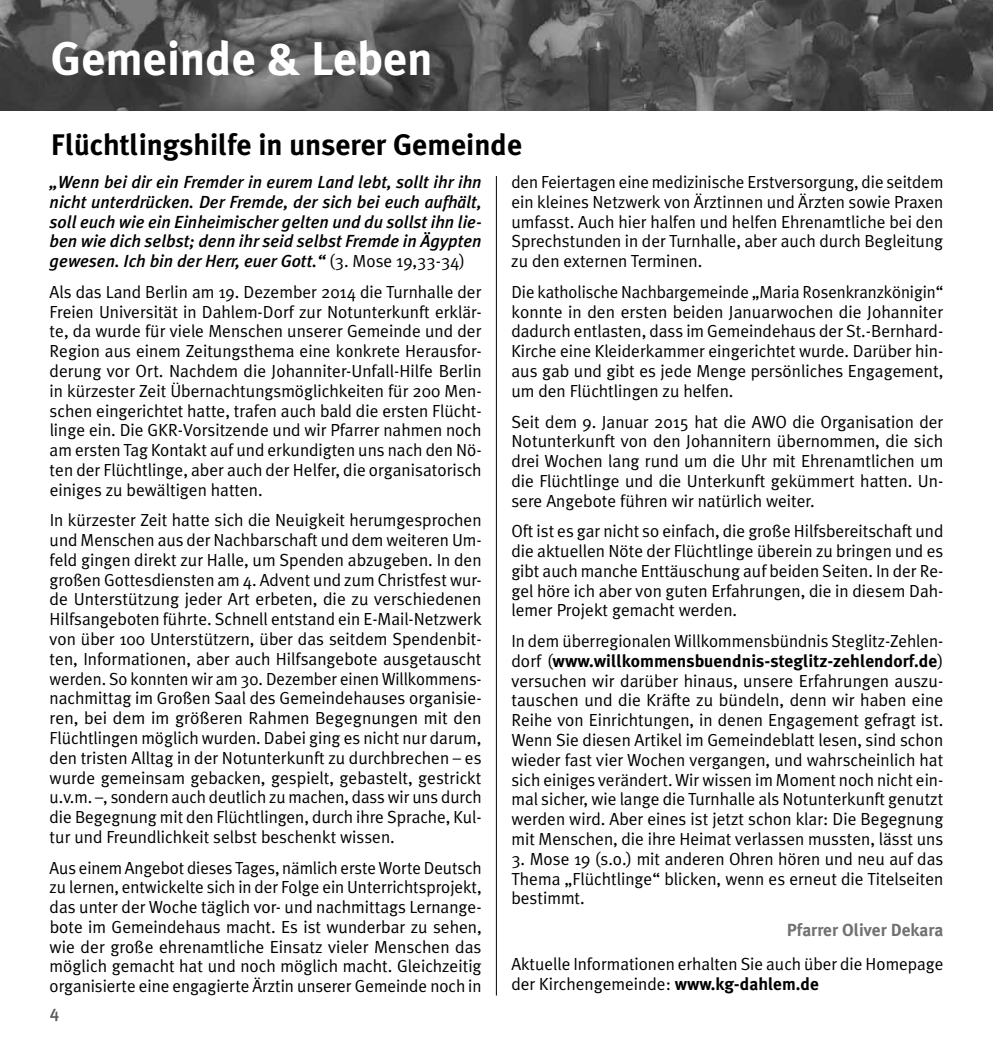
<style>
.page{position:relative;width:993px;height:1042px;background:#fff}
.page>*{position:absolute;margin:0;border:0;box-sizing:border-box;transform-origin:0 0}
.t1{font:700 47.25px "Meta Plus";color:#fff}
.t2{font:700 29.75px "Meta Plus";color:#000}
.t3{font:17.5px/19.8px "Meta Plus Normal";color:#000;text-align:justify}
.t4{font:17.5px/19.8px "Meta Plus Normal";color:#000;text-align:justify;scale:.96 1}
.t5{font:italic 500 17.5px/19.8px "Meta Plus";color:#000;text-align:justify}
.t6{font:700 17.5px "Meta Plus";color:#000}
.t7{font:700 17.5px "Meta Plus";color:#707172}
.t8{font:500 17.5px "Meta Plus";color:#58585a}
.s1{font-family:"Meta Plus Normal";font-weight:400}
.s2{font-family:"Meta Plus";font-weight:700}
.s3{font-family:"Meta Plus Normal";font-weight:400;font-style:normal}
</style>
<div class="page">
<img style="left:0;top:0;width:992px;height:111px">
<hr style="left:496px;top:176px;width:1px;height:819px;background:#000">
<h1 class="t1" style="left:51px;top:31px;width:383px">Gemeinde &amp; Leben</h1>
<h2 class="t2" style="left:51px;top:127px;width:472px">Flüchtlingshilfe in unserer Gemeinde</h2>
<p class="t3" style="left:511px;top:172px;width:433px">den Feiertagen eine medizinische Erstversorgung, die seitdem ein kleines Netzwerk von Ärztinnen und Ärzten sowie Praxen umfasst. Auch hier halfen und helfen Ehrenamtliche bei den Sprechstunden in der Turnhalle, aber auch durch Begleitung zu den externen Terminen.</p>
<p class="t4" style="left:511px;top:282px;width:451px">Die katholische Nachbargemeinde „Maria Rosenkranzkönigin“ konnte in den ersten beiden Januarwochen die Johanniter dadurch entlasten, dass im Gemeindehaus der St.-Bernhard-Kirche eine Kleiderkammer eingerichtet wurde. Darüber hin&shy;aus gab und gibt es jede Menge persönliches Engagement, um den Flüchtlingen zu helfen.</p>
<p class="t3" style="left:511px;top:411px;width:433px">Seit dem 9. Januar 2015 hat die AWO die Organisation der Notunterkunft von den Johannitern übernommen, die sich drei Wochen lang rund um die Uhr mit Ehrenamtlichen um die Flüchtlinge und die Unterkunft gekümmert hatten. Un&shy;sere Angebote führen wir natürlich weiter.</p>
<p class="t3" style="left:511px;top:521px;width:433px">Oft ist es gar nicht so einfach, die große Hilfsbereitschaft und die aktuellen Nöte der Flüchtlinge überein zu bringen und es gibt auch manche Enttäuschung auf beiden Seiten. In der Re&shy;gel höre ich aber von guten Erfahrungen, die in diesem Dah&shy;lemer Projekt gemacht werden.</p>
<p class="t3" style="left:511px;top:631px;width:433px">In dem überregionalen Willkommensbündnis Steglitz-Zehlen-</p>
<p class="t6" style="left:511px;top:651px;width:433px"><span class="s1">dorf (</span>www.willkommensbuendnis-steglitz-zehlendorf.de<span class="s1">)</span></p>
<p class="t3" style="left:511px;top:670px;width:433px">versuchen wir darüber hinaus, unsere Erfahrungen auszu&shy;tauschen und die Kräfte zu bündeln, denn wir haben eine Reihe von Einrichtungen, in denen Engagement gefragt ist.<br>Wenn Sie diesen Artikel im Gemeindeblatt lesen, sind schon wieder fast vier Wochen vergangen, und wahrscheinlich hat sich einiges verändert. Wir wissen im Moment noch nicht ein&shy;mal sicher, wie lange die Turnhalle als Notunterkunft genutzt werden wird. Aber eines ist jetzt schon klar: Die Begegnung mit Menschen, die ihre Heimat verlassen mussten, lässt uns</p>
<p class="t3" style="left:511px;top:848px;width:433px">3. Mose 19 (s.o.) mit anderen Ohren hören und neu auf das Thema „Flüchtlinge“ blicken, wenn es erneut die Titelseiten bestimmt.</p>
<p class="t7" style="left:786px;top:919px;width:158px">Pfarrer Oliver Dekara</p>
<p class="t3" style="left:511px;top:954px;width:433px">Aktuelle Informationen erhalten Sie auch über die Homepage der Kirchengemeinde: <span class="s2">www.kg-dahlem.de</span></p>
<p class="t5" style="left:50px;top:172px;width:433px">„Wenn bei dir ein Fremder in eurem Land lebt, sollt ihr ihn nicht unterdrücken. Der Fremde, der sich bei euch aufhält, soll euch wie ein Einheimischer gelten und du sollst ihn lie&shy;ben wie dich selbst; denn ihr seid selbst Fremde in Ägypten gewesen. Ich bin der Herr, euer Gott.“ <span class="s3">(3. Mose 19,33-34)</span></p>
<p class="t3" style="left:50px;top:282px;width:433px">Als das Land Berlin am 19. Dezember 2014 die Turnhalle der Freien Universität in Dahlem-Dorf zur Notunterkunft erklär&shy;te, da wurde für viele Menschen unserer Gemeinde und der Region aus einem Zeitungsthema eine konkrete Herausfor&shy;derung vor Ort. Nachdem die Johanniter-Unfall-Hilfe Berlin in kürzester Zeit Übernachtungsmöglichkeiten für 200 Men&shy;schen eingerichtet hatte, trafen auch bald die ersten Flücht&shy;linge ein. Die GKR-Vorsitzende und wir Pfarrer nahmen noch am ersten Tag Kontakt auf und erkundigten uns nach den Nö&shy;ten der Flüchtlinge, aber auch der Helfer, die organisatorisch einiges zu bewältigen hatten.</p>
<p class="t3" style="left:50px;top:510px;width:433px">In kürzester Zeit hatte sich die Neuigkeit herumgesprochen und Menschen aus der Nachbarschaft und dem weiteren Um&shy;feld gingen direkt zur Halle, um Spenden abzugeben. In den großen Gottesdiensten am 4. Advent und zum Christfest wur&shy;de Unterstützung jeder Art erbeten, die zu verschiedenen Hilfsangeboten führte. Schnell entstand ein E-Mail-Netzwerk von über 100 Unterstützern, über das seitdem Spendenbit&shy;ten, Informationen, aber auch Hilfsangebote ausgetauscht werden. So konnten wir am 30. Dezember einen Willkommens&shy;nachmittag im Großen Saal des Gemeindehauses organisie&shy;ren, bei dem im größeren Rahmen Begegnungen mit den Flüchtlingen möglich wurden. Dabei ging es nicht nur darum, den tristen Alltag in der Notunterkunft zu durchbrechen – es wurde gemeinsam gebacken, gespielt, gebastelt, gestrickt u.v.m. –, sondern auch deutlich zu machen, dass wir uns durch die Begegnung mit den Flüchtlingen, durch ihre Sprache, Kul&shy;tur und Freundlichkeit selbst beschenkt wissen.</p>
<p class="t3" style="left:50px;top:857px;width:433px">Aus einem Angebot dieses Tages, nämlich ersteWorte Deutsch zu lernen, entwickelte sich in der Folge ein Unterrichtsprojekt, das unter der Woche täglich vor- und nachmittags Lernange&shy;bote im Gemeindehaus macht. Es ist wunderbar zu sehen, wie der große ehrenamtliche Einsatz vieler Menschen das möglich gemacht hat und noch möglich macht. Gleichzeitig organisierte eine engagierte Ärztin unserer Gemeinde noch in</p>
<p class="t8" style="left:50px;top:1002px;width:11px">4</p>
</div>
